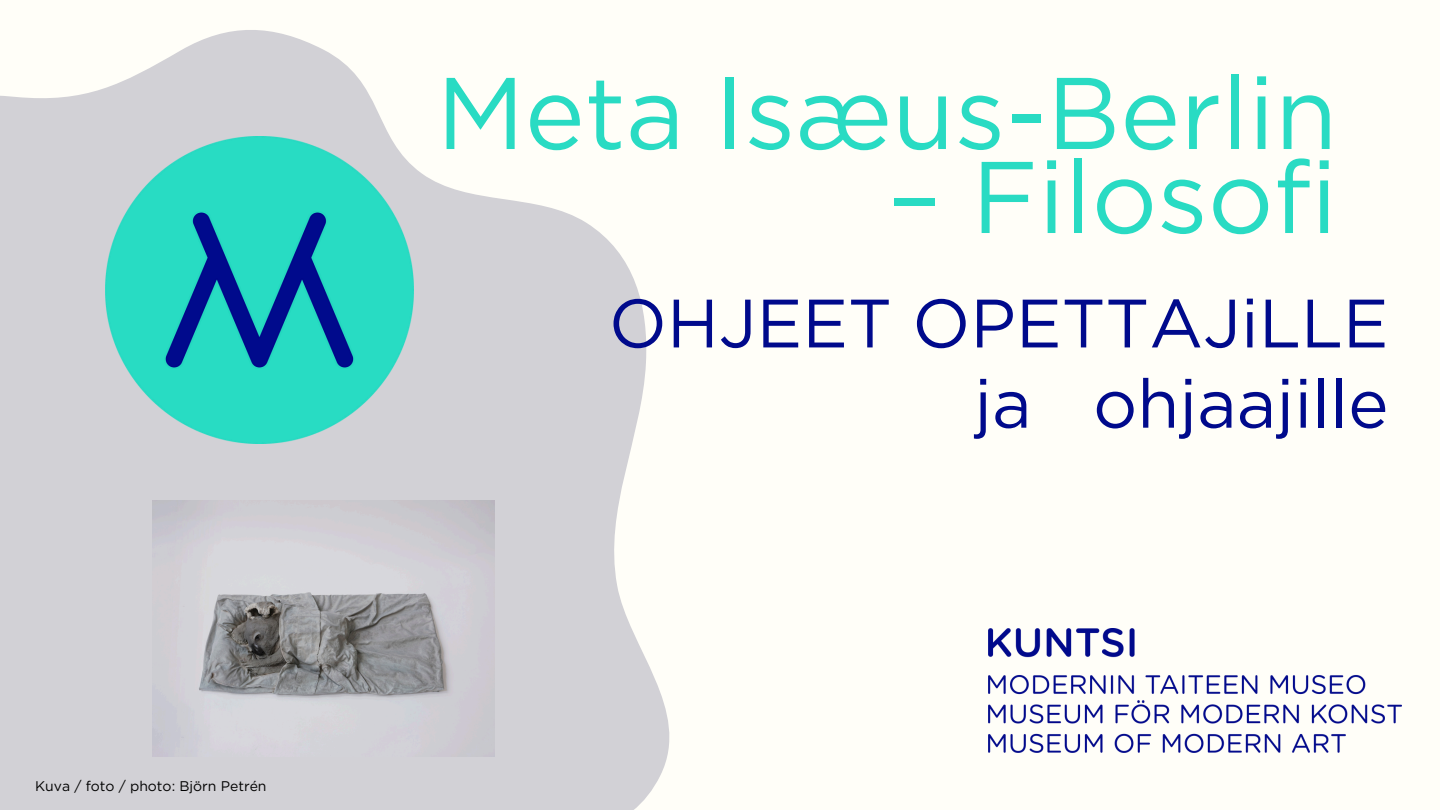
<style>
.page{position:relative;width:1440px;height:810px;background:#fffef8}
.page>*{position:absolute;margin:0;border:0;box-sizing:border-box;transform-origin:0 0}
.t1{font:101.6px "Gotham";color:#29dbc3}
.t2{font:68.3px/80.2px "Gotham";color:#000a8c;text-align:right}
.t3{font:14px "Gotham";color:#000}
</style>
<div class="page">
<svg style="left:0;top:30px;width:670px;height:780px;fill:#d2d1d6"></svg>
<img style="left:106px;top:136px;width:307px;height:308px">
<img style="left:153px;top:501px;width:341px;height:256px">
<img style="left:988px;top:629px;width:413px;height:123px">
<h2 class="t3" style="left:35px;top:777px;width:233px">Kuva / foto / photo: Björn Petrén</h2>
<p class="t1" style="left:437px;top:51px;width:903px">Meta Isæus-Berlin</p>
<p class="t1" style="left:887px;top:135px;width:452px">– Filosofi</p>
<h1 class="t2" style="left:609px;top:283px;width:781px">OHJEET OPETTAJiLLE ja ohjaajille</h1>
</div>
